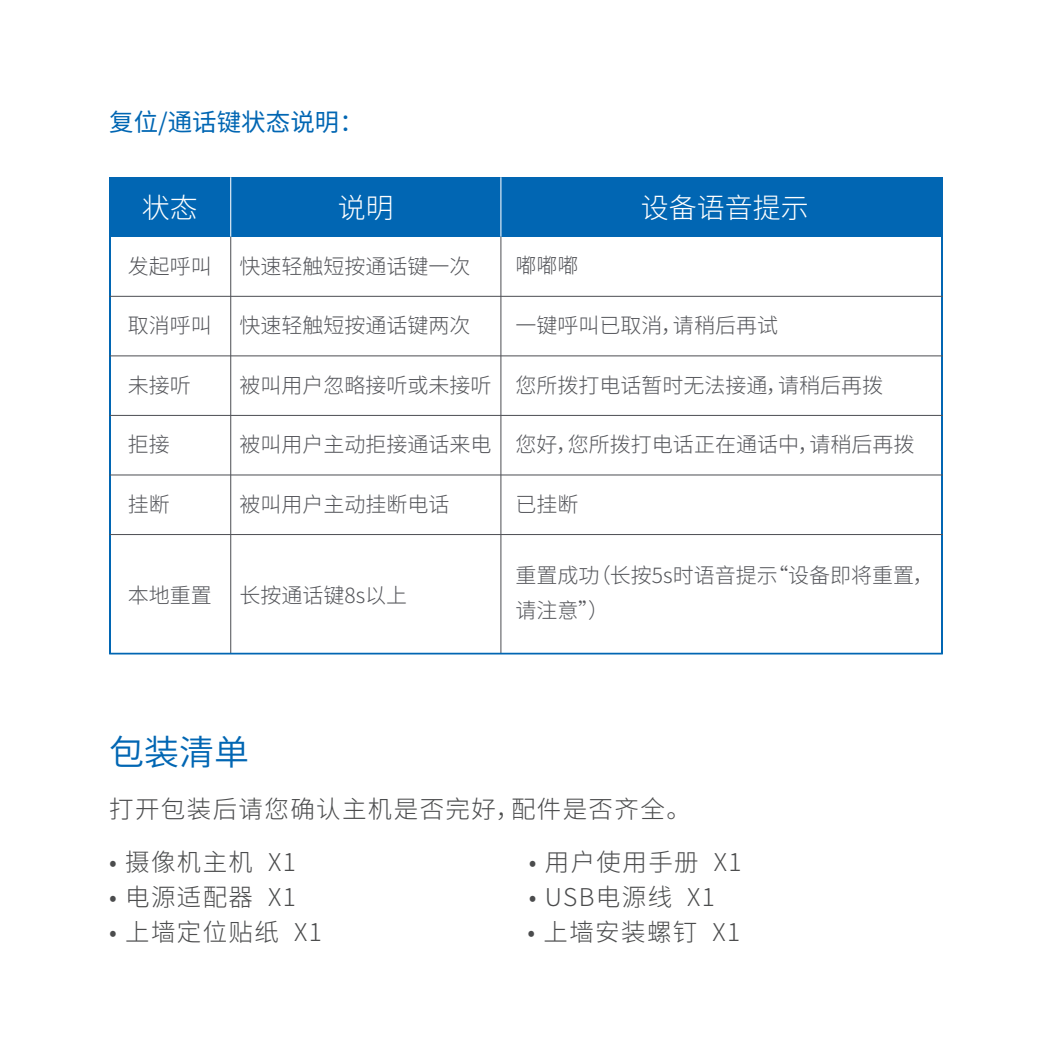
<style>
.page{position:relative;width:1052px;height:1052px;background:#fff}
.page>*{position:absolute;margin:0;border:0;box-sizing:border-box;transform-origin:0 0}
.t1{font:35px "Source Han Sans CN";color:#0166b3}
.t2{font:300 28px "Source Han Sans CN";color:#fff}
.t3{font:300 24.5px "Source Han Sans CN";letter-spacing:.055em;color:#4b4c4d}
.t4{font:24.5px "Source Han Sans CN";color:#0166b3}
.t5{font:300 21px/35px "Source Han Sans CN";color:#54555a}
</style>
<div class="page">
<div style="left:109px;top:177px;width:834px;height:60px;background:#0166b3"></div>
<hr style="left:230px;top:177px;width:1px;height:60px;background:#fff">
<hr style="left:109px;top:237px;width:2px;height:416px;background:#0166b3">
<hr style="left:500px;top:177px;width:1px;height:60px;background:#fff">
<hr style="left:230px;top:237px;width:1px;height:416px;background:#54555a">
<hr style="left:500px;top:237px;width:1px;height:416px;background:#54555a">
<hr style="left:941px;top:237px;width:2px;height:416px;background:#0166b3">
<hr style="left:109px;top:296px;width:834px;height:1px;background:#54555a">
<hr style="left:109px;top:355px;width:834px;height:1px;background:#54555a">
<hr style="left:109px;top:415px;width:834px;height:1px;background:#54555a">
<hr style="left:109px;top:534px;width:834px;height:1px;background:#54555a">
<hr style="left:109px;top:653px;width:834px;height:1px;background:#0166b3">
<hr style="left:109px;top:474px;width:834px;height:1px;background:#54555a">
<p class="t4" style="left:109px;top:108px;width:256px">复位/通话键状态说明：</p>
<h2 class="t2" style="left:142px;top:192px;width:57px">状态</h2>
<h2 class="t2" style="left:338px;top:192px;width:57px">说明</h2>
<h2 class="t2" style="left:641px;top:192px;width:169px">设备语音提示</h2>
<p class="t5" style="left:128px;top:249px;width:85px">发起呼叫</p>
<p class="t5" style="left:239px;top:249px;width:232px">快速轻触短按通话键一次</p>
<p class="t5" style="left:515px;top:249px;width:64px">嘟嘟嘟</p>
<p class="t5" style="left:128px;top:308px;width:85px">取消呼叫</p>
<p class="t5" style="left:128px;top:368px;width:64px">未接听</p>
<p class="t5" style="left:128px;top:427px;width:43px">拒接</p>
<p class="t5" style="left:128px;top:487px;width:43px">挂断</p>
<p class="t5" style="left:128px;top:578px;width:85px">本地重置</p>
<p class="t5" style="left:239px;top:308px;width:232px">快速轻触短按通话键两次</p>
<p class="t5" style="left:239px;top:368px;width:253px">被叫用户忽略接听或未接听</p>
<p class="t5" style="left:239px;top:427px;width:253px">被叫用户主动拒接通话来电</p>
<p class="t5" style="left:239px;top:487px;width:211px">被叫用户主动挂断电话</p>
<p class="t5" style="left:239px;top:578px;width:169px">长按通话键8s以上</p>
<p class="t5" style="left:515px;top:308px;width:264px">一键呼叫已取消，请稍后再试</p>
<p class="t5" style="left:515px;top:368px;width:369px">您所拨打电话暂时无法接通，请稍后再拨</p>
<p class="t5" style="left:515px;top:427px;width:400px">您好，您所拨打电话正在通话中，请稍后再拨</p>
<p class="t5" style="left:515px;top:487px;width:64px">已挂断</p>
<p class="t5" style="left:515px;top:558px;width:420px">重置成功（长按5s时语音提示“设备即将重置，请注意”）</p>
<h1 class="t1" style="left:109px;top:733px;width:141px">包装清单</h1>
<p class="t3" style="left:109px;top:795px;width:583px">打开包装后请您确认主机是否完好，配件是否齐全。</p>
<p class="t3" style="left:109px;top:847px;width:188px">• 摄像机主机 X1</p>
<p class="t3" style="left:529px;top:847px;width:214px">• 用户使用手册 X1</p>
<p class="t3" style="left:109px;top:882px;width:188px">• 电源适配器 X1</p>
<p class="t3" style="left:529px;top:882px;width:187px">• USB电源线 X1</p>
<p class="t3" style="left:109px;top:917px;width:214px">• 上墙定位贴纸 X1</p>
<p class="t3" style="left:527px;top:917px;width:214px">• 上墙安装螺钉 X1</p>
</div>
